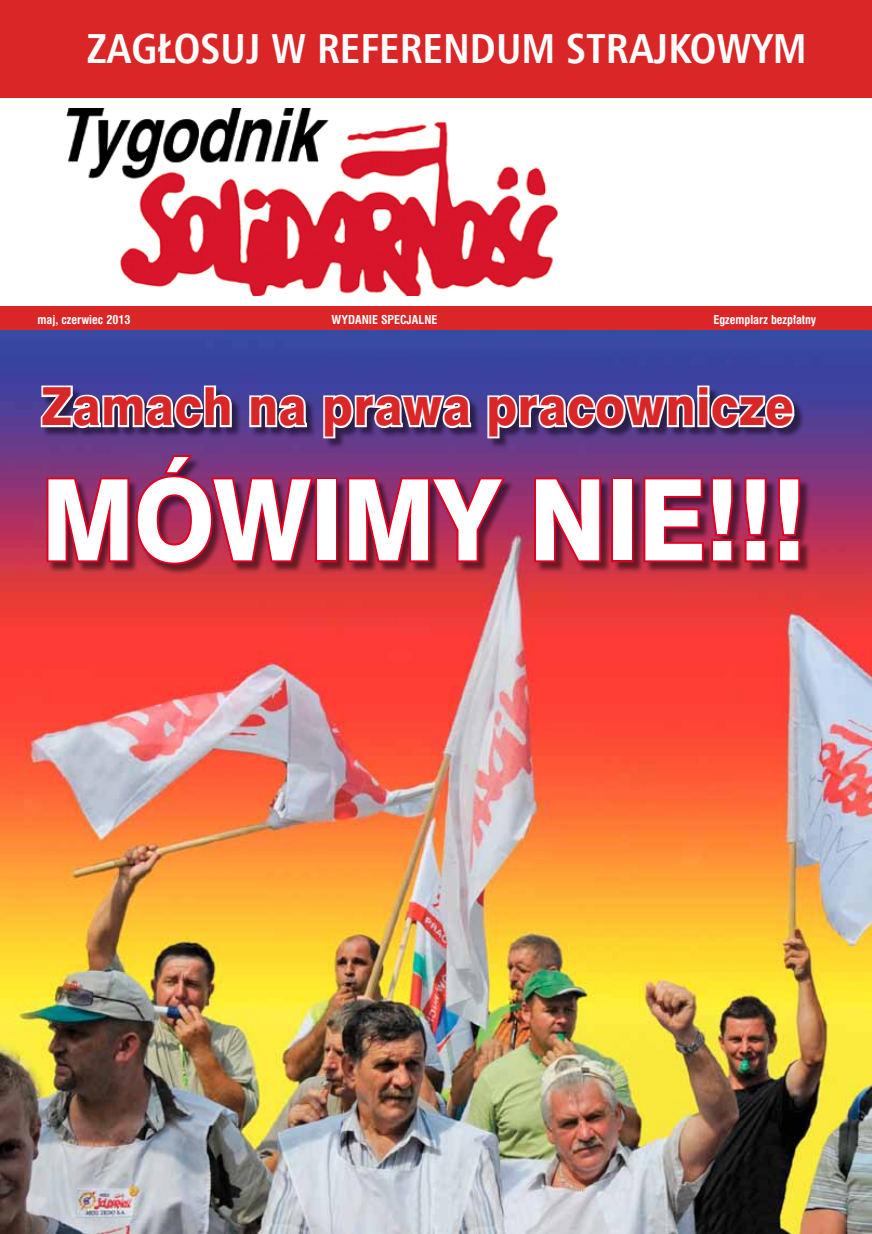
<style>
.page{position:relative;width:872px;height:1234px;background:#fff}
.page>*{position:absolute;margin:0;border:0;box-sizing:border-box;transform-origin:0 0}
.t1{font:112.5px "Swis 721 Hv EU";letter-spacing:-.01em;color:#fff;scale:.9 1}
.t2{font:52.5px "Swis 721 Hv EU";letter-spacing:.02em;color:#db2627;scale:.9 1}
.t3{font:700 42px "Humnst 777 Cn EU";color:#fff}
.t4{font:700 12px "Swis 721 Cn EU";color:#fff}
</style>
<div class="page">
<img style="left:0;top:330px;width:872px;height:903px">
<div style="left:0;top:0;width:872px;height:98px;background:#db2627"></div>
<img style="left:66px;top:108px;width:492px;height:187px">
<div style="left:0;top:306px;width:872px;height:24px;background:#db2627"></div>
<div style="left:42px;top:387px;width:769px;height:188px;background:#000;opacity:.5"></div>
<svg style="left:39px;top:383px;width:195px;height:48px"></svg>
<svg style="left:247px;top:392px;width:63px;height:39px"></svg>
<svg style="left:321px;top:385px;width:153px;height:55px"></svg>
<svg style="left:485px;top:383px;width:312px;height:57px"></svg>
<svg style="left:45px;top:451px;width:270px;height:115px;background:#8b1f48"></svg>
<div style="left:315px;top:477px;width:22px;height:85px;border:4px solid #df0023"></div>
<svg style="left:345px;top:455px;width:163px;height:109px;background:#8d1f4a"></svg>
<svg style="left:532px;top:474px;width:71px;height:91px;background:#8d1739"></svg>
<div style="left:611px;top:477px;width:22px;height:85px;border:4px solid #df0023"></div>
<svg style="left:641px;top:475px;width:94px;height:89px;background:#90173a"></svg>
<svg style="left:742px;top:475px;width:26px;height:89px;background:#9c163a"></svg>
<svg style="left:776px;top:475px;width:26px;height:89px;background:#9a163a"></svg>
<h3 class="t3" style="left:87px;top:22px;width:721px">ZAGŁOSUJ W REFERENDUM STRAJKOWYM</h3>
<p class="t4" style="left:38px;top:312px;width:94px">maj, czerwiec 2013</p>
<p class="t4" style="left:332px;top:312px;width:107px">WYDANIE SPECJALNE</p>
<p class="t4" style="left:713px;top:312px;width:104px">Egzemplarz bezpłatny</p>
<h2 class="t2" style="left:41px;top:374px;width:837px">Zamach na prawa pracownicze</h2>
<h1 class="t1" style="left:41px;top:452px;width:851px">Mówimy nie!!!</h1>
</div>
